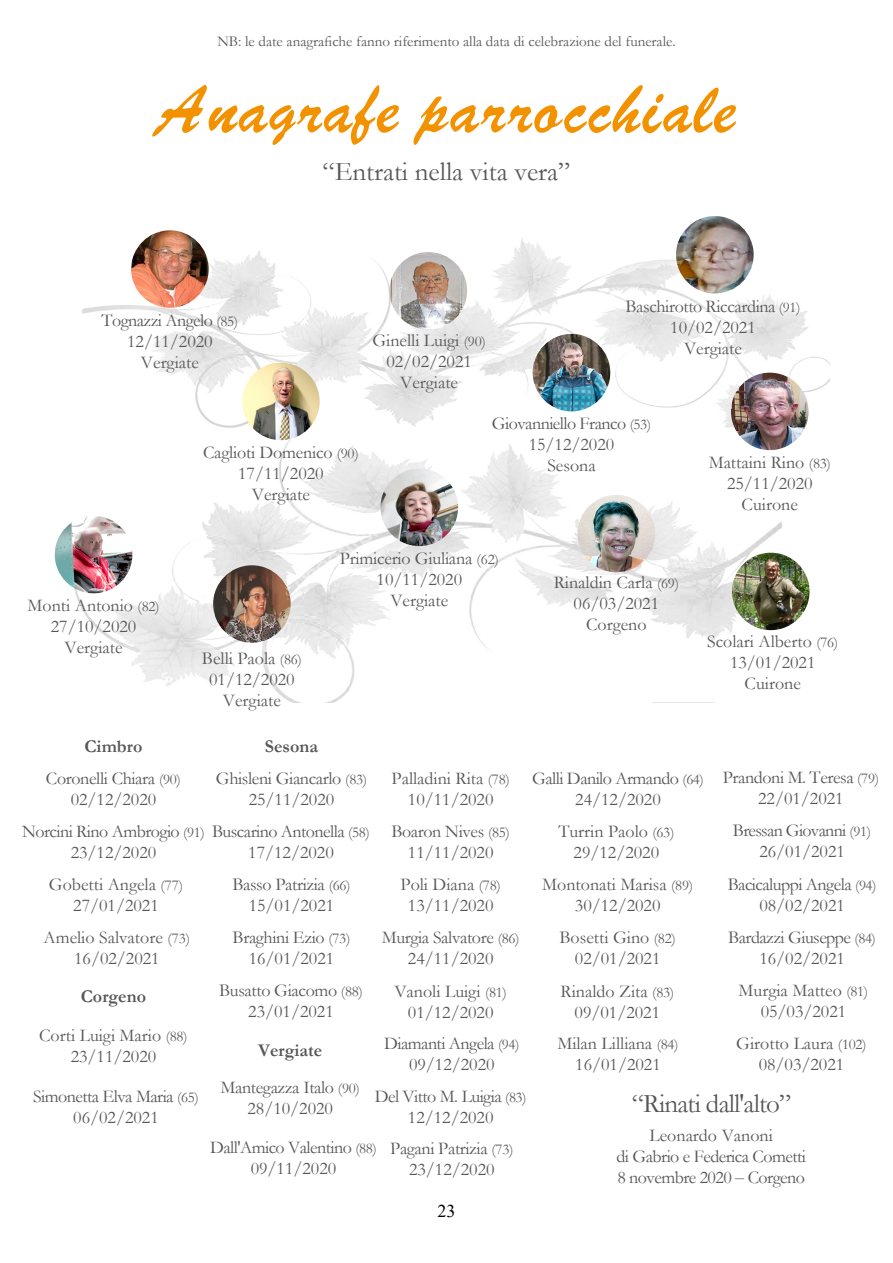
<style>
.page{position:relative;width:893px;height:1263px;background:#fff}
.page>*{position:absolute;margin:0;border:0;box-sizing:border-box;transform-origin:0 0}
.t1{font:60px "Brussels";color:#f39200}
.t2{font:27px "Garamond";color:#575756}
.t3{font:27px "Garamond";letter-spacing:-.03em;color:#575756}
.t4{font:18px/21px "Garamond";color:#575756;text-align:center}
.t5{font:18px/21px "Garamond";letter-spacing:-.03em;color:#575756;text-align:center}
.t6{font:18px/21px "Garamond";letter-spacing:-.02em;color:#575756;text-align:center}
.t7{font:18px/21px "Garamond";letter-spacing:-.04em;color:#575756;text-align:center}
.t8{font:700 18px "Garamond";color:#575756}
.t9{font:18px "Times New Roman";color:#000}
.t10{font:15px "Garamond";color:#575756}
.s1{font-size:15px}
.s2{font-family:"Times New Roman"}
</style>
<div class="page">
<img style="left:64px;top:216px;width:765px;height:486px">
<div style="left:600px;top:662px;width:152px;height:40px;background:#fff"></div>
<img style="left:533px;top:334px;width:77px;height:77px;border-radius:39px">
<img style="left:131px;top:230px;width:78px;height:78px;border-radius:39px">
<img style="left:242px;top:363px;width:78px;height:77px;border-radius:39px">
<img style="left:381px;top:469px;width:77px;height:77px;border-radius:39px">
<img style="left:389px;top:252px;width:78px;height:77px;border-radius:39px">
<img style="left:213px;top:565px;width:78px;height:78px;border-radius:39px">
<img style="left:676px;top:216px;width:78px;height:77px;border-radius:39px">
<img style="left:731px;top:373px;width:77px;height:77px;border-radius:39px">
<img style="left:578px;top:495px;width:77px;height:77px;border-radius:39px">
<img style="left:732px;top:553px;width:78px;height:77px;border-radius:39px">
<img style="left:55px;top:516px;width:77px;height:77px;border-radius:39px">
<p class="t10" style="left:217px;top:31px;width:460px">NB: le date anagrafiche fanno riferimento alla data di celebrazione del funerale.</p>
<h1 class="t1" style="left:156px;top:64px;width:582px">Anagrafe parrocchiale</h1>
<p class="t4" style="left:102px;top:309px;width:138px">Tognazzi Angelo <span class="s1">(85)<br></span>12/11/2020<br>Vergiate</p>
<h2 class="t2" style="left:323px;top:153px;width:249px">“Entrati nella vita vera”</h2>
<p class="t4" style="left:372px;top:329px;width:115px">Ginelli Luigi <span class="s1">(90)<br></span>02/02/2021<br>Vergiate</p>
<p class="t6" style="left:625px;top:296px;width:177px">Baschirotto Riccardina <span class="s1">(91)<br></span>10/02/2021<br>Vergiate</p>
<p class="t4" style="left:28px;top:595px;width:133px">Monti Antonio <span class="s1">(82)<br></span>27/10/2020<br>Vergiate</p>
<p class="t4" style="left:203px;top:442px;width:157px">Caglioti Domenico <span class="s1">(90)<br></span>17/11/2020<br>Vergiate</p>
<p class="t5" style="left:492px;top:412px;width:161px">Giovanniello Franco <span class="s1">(53)<br></span>15/12/2020<br>Sesona</p>
<p class="t4" style="left:202px;top:648px;width:101px">Belli Paola <span class="s1">(86)<br></span>01/12/2020<br>Vergiate</p>
<p class="t4" style="left:340px;top:548px;width:161px">Primicerio Giuliana <span class="s1">(62)<br></span>10/11/2020<br>Vergiate</p>
<p class="t4" style="left:554px;top:571px;width:127px">Rinaldin Carla <span class="s1">(69)<br></span>06/03/2021<br>Corgeno</p>
<p class="t8" style="left:84px;top:734px;width:59px">Cimbro</p>
<p class="t8" style="left:265px;top:734px;width:55px">Sesona</p>
<p class="t4" style="left:709px;top:452px;width:124px">Mattaini Rino <span class="s1">(83)<br></span>25/11/2020<br>Cuirone</p>
<p class="t4" style="left:707px;top:631px;width:133px">Scolari Alberto <span class="s1">(76)<br></span>13/01/2021<br>Cuirone</p>
<p class="t6" style="left:216px;top:767px;width:153px">Ghisleni Giancarlo <span class="s1">(83)<br></span>25/11/2020</p>
<p class="t6" style="left:46px;top:767px;width:137px">Coronelli Chiara <span class="s1">(90)<br></span>02/12/2020</p>
<p class="t5" style="left:71px;top:820px;width:301px;text-align:left;text-indent:-49px">Norcini Rino Ambrogio <span class="s1">(91)</span> Buscarino Antonella <span class="s1">(58)<br></span>23/12/2020</p>
<p class="t4" style="left:49px;top:873px;width:136px">Gobetti Angela <span class="s1">(77)<br></span>27/01/2021</p>
<p class="t4" style="left:44px;top:926px;width:148px">Amelio Salvatore <span class="s1">(73)<br></span>16/02/2021</p>
<p class="t4" style="left:248px;top:842px;width:87px">17/12/2020</p>
<p class="t6" style="left:232px;top:873px;width:120px">Basso Patrizia <span class="s1">(66)<br></span>15/01/2021</p>
<p class="t6" style="left:233px;top:926px;width:119px">Braghini Ezio <span class="s1">(73)<br></span>16/01/2021</p>
<p class="t6" style="left:219px;top:979px;width:145px">Busatto Giacomo <span class="s1">(88)<br></span>23/01/2021</p>
<p class="t8" style="left:81px;top:984px;width:67px">Corgeno</p>
<p class="t4" style="left:39px;top:1024px;width:150px">Corti Luigi Mario <span class="s1">(88)<br></span>23/11/2020</p>
<p class="t8" style="left:258px;top:1038px;width:66px">Vergiate</p>
<p class="t4" style="left:392px;top:767px;width:120px">Palladini Rita <span class="s1">(78)<br></span>10/11/2020</p>
<p class="t6" style="left:391px;top:821px;width:120px">Boaron Nives <span class="s1">(85)<br></span>11/11/2020</p>
<p class="t4" style="left:401px;top:873px;width:102px">Poli Diana <span class="s1">(78)<br></span>13/11/2020</p>
<p class="t6" style="left:382px;top:926px;width:139px">Murgia Salvatore <span class="s1">(86)<br></span>24/11/2020</p>
<p class="t4" style="left:394px;top:980px;width:114px">Vanoli Luigi <span class="s1">(81)<br></span>01/12/2020</p>
<p class="t5" style="left:384px;top:1033px;width:137px">Diamanti Angela <span class="s1">(94)<br></span>09/12/2020</p>
<p class="t5" style="left:532px;top:767px;width:173px">Galli Danilo Armando <span class="s1">(64)<br></span>24/12/2020</p>
<p class="t4" style="left:558px;top:820px;width:118px">Turrin Paolo <span class="s1">(63)<br></span>29/12/2020</p>
<p class="t4" style="left:542px;top:873px;width:152px">Montonati Marisa <span class="s1">(89)<br></span>30/12/2020</p>
<p class="t4" style="left:560px;top:926px;width:118px">Bosetti Gino <span class="s1">(82)<br></span>02/01/2021</p>
<p class="t4" style="left:561px;top:980px;width:115px">Rinaldo Zita <span class="s1">(83)<br></span>09/01/2021</p>
<p class="t4" style="left:557px;top:1033px;width:123px">Milan Lilliana <span class="s1">(84)<br></span>16/01/2021</p>
<p class="t6" style="left:723px;top:766px;width:158px">Prandoni M. Teresa <span class="s1">(79)<br></span>22/01/2021</p>
<p class="t7" style="left:733px;top:820px;width:140px">Bressan Giovanni <span class="s1">(91)<br></span>26/01/2021</p>
<p class="t5" style="left:728px;top:873px;width:150px">Bacicaluppi Angela <span class="s1">(94)<br></span>08/02/2021</p>
<p class="t5" style="left:728px;top:926px;width:149px">Bardazzi Giuseppe <span class="s1">(84)<br></span>16/02/2021</p>
<p class="t4" style="left:739px;top:979px;width:131px">Murgia Matteo <span class="s1">(81)<br></span>05/03/2021</p>
<p class="t4" style="left:736px;top:1033px;width:132px">Girotto Laura <span class="s1">(102)<br></span>08/03/2021</p>
<p class="t5" style="left:33px;top:1085px;width:167px">Simonetta Elva Maria <span class="s1">(65)<br></span>06/02/2021</p>
<p class="t6" style="left:221px;top:1076px;width:141px">Mantegazza Italo <span class="s1">(90)<br></span>28/10/2020</p>
<p class="t5" style="left:375px;top:1085px;width:153px">Del Vitto M. Luigia <span class="s1">(83)<br></span>12/12/2020</p>
<p class="t5" style="left:210px;top:1136px;width:168px">Dall'Amico Valentino <span class="s1">(88)<br></span>09/11/2020</p>
<p class="t6" style="left:390px;top:1137px;width:125px">Pagani Patrizia <span class="s1">(73)<br></span>23/12/2020</p>
<p class="t9" style="left:437px;top:1198px;width:19px">23</p>
<h2 class="t3" style="left:632px;top:1085px;width:161px">“Rinati dall'alto”</h2>
<p class="t5" style="left:616px;top:1124px;width:191px">Leonardo Vanoni<br>di Gabrio e Federica Cometti<br>8 novembre 2020 <span class="s2">–</span> Corgeno</p>
</div>
